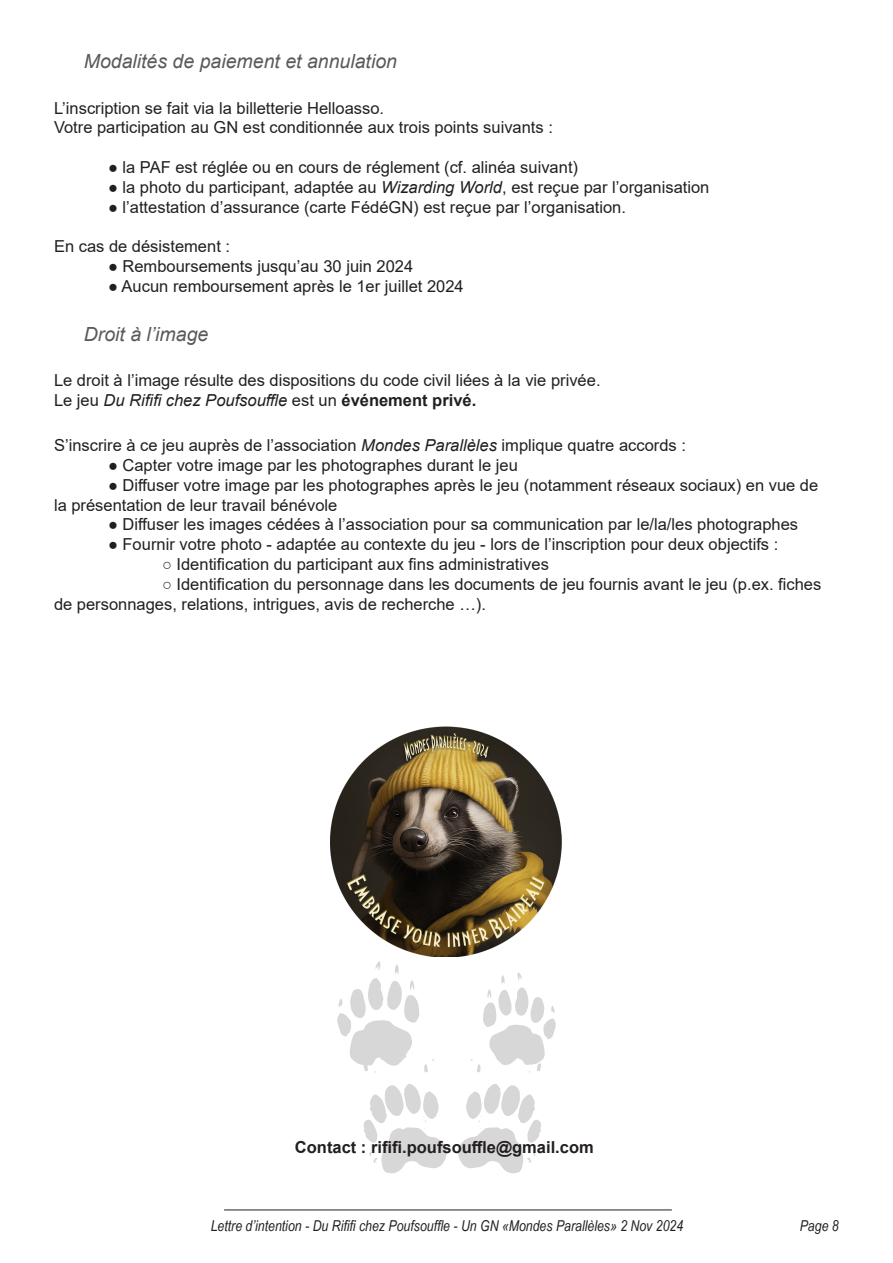
<style>
.page{position:relative;width:893px;height:1263px;background:#fff}
.page>*{position:absolute;margin:0;border:0;box-sizing:border-box;transform-origin:0 0}
.Titre_2{font:italic 19.5px "Arial";color:#5a5a5d}
.Style_de_paragraphe_1{font:16.5px/19.8px "Arial";color:#231f20}
.Style_de_paragraphe_1-2{font:700 16.5px "Arial";color:#231f20}
.t1{font:italic 15px "Arial Narrow";color:#231f20}
.s1{font-style:italic}
.s2{font-weight:700}
</style>
<div class="page">
<hr style="left:224px;top:1210px;width:448px;height:1px;background:#231f20">
<svg style="left:470px;top:972px;width:86px;height:101px"></svg>
<svg style="left:458px;top:1084px;width:83px;height:90px"></svg>
<svg style="left:337px;top:961px;width:97px;height:112px"></svg>
<svg style="left:363px;top:1084px;width:84px;height:90px"></svg>
<img style="left:331px;top:726px;width:231px;height:231px">
<p class="Titre_2" style="left:84px;top:49px;width:315px">Modalités de paiement et annulation</p>
<p class="Style_de_paragraphe_1" style="left:54px;top:98px;width:500px">L’inscription se fait via la billetterie Helloasso.<br>Votre participation au GN est conditionnée aux trois points suivants :</p>
<p class="Style_de_paragraphe_1" style="left:108px;top:157px;width:472px">● la PAF est réglée ou en cours de réglement (cf. alinéa suivant)</p>
<p class="Style_de_paragraphe_1" style="left:108px;top:177px;width:603px">● la photo du participant, adaptée au <span class="s1">Wizarding World</span>, est reçue par l’organisation</p>
<p class="Style_de_paragraphe_1" style="left:108px;top:197px;width:520px">● l’attestation d’assurance (carte FédéGN) est reçue par l’organisation.</p>
<p class="Style_de_paragraphe_1" style="left:54px;top:236px;width:178px">En cas de désistement :</p>
<p class="Style_de_paragraphe_1" style="left:108px;top:256px;width:307px">● Remboursements jusqu’au 30 juin 2024</p>
<p class="Style_de_paragraphe_1" style="left:108px;top:276px;width:357px">● Aucun remboursement après le 1er juillet 2024</p>
<p class="Titre_2" style="left:84px;top:321px;width:126px">Droit à l’image</p>
<p class="Style_de_paragraphe_1" style="left:54px;top:370px;width:548px">Le droit à l’image résulte des dispositions du code civil liées à la vie privée.<br>Le jeu <span class="s1">Du Rififi chez Poufsouffle</span> est un <span class="s2">événement privé.</span></p>
<p class="Style_de_paragraphe_1" style="left:54px;top:435px;width:633px">S’inscrire à ce jeu auprès de l’association <span class="s1">Mondes Parallèles</span> implique quatre accords :</p>
<p class="Style_de_paragraphe_1" style="left:108px;top:455px;width:411px">● Capter votre image par les photographes durant le jeu</p>
<p class="Style_de_paragraphe_1" style="left:54px;top:475px;width:766px;text-indent:54px">● Diffuser votre image par les photographes après le jeu (notamment réseaux sociaux) en vue de la présentation de leur travail bénévole</p>
<p class="Style_de_paragraphe_1" style="left:108px;top:514px;width:692px">● Diffuser les images cédées à l’association pour sa communication par le/la/les photographes</p>
<p class="Style_de_paragraphe_1" style="left:108px;top:534px;width:672px">● Fournir votre photo - adaptée au contexte du jeu - lors de l’inscription pour deux objectifs :</p>
<p class="Style_de_paragraphe_1" style="left:162px;top:554px;width:388px">○ Identification du participant aux fins administratives</p>
<p class="Style_de_paragraphe_1" style="left:54px;top:574px;width:769px;text-indent:108px">○ Identification du personnage dans les documents de jeu fournis avant le jeu (p.ex. fiches de personnages, relations, intrigues, avis de recherche …).</p>
<p class="Style_de_paragraphe_1-2" style="left:295px;top:1136px;width:300px">Contact : rififi.poufsouffle@gmail.com</p>
<p class="t1" style="left:211px;top:1216px;width:474px">Lettre d’intention - Du Rififi chez Poufsouffle - Un GN «Mondes Parallèles» 2 Nov 2024</p>
<p class="t1" style="left:800px;top:1216px;width:40px">Page 8</p>
</div>
